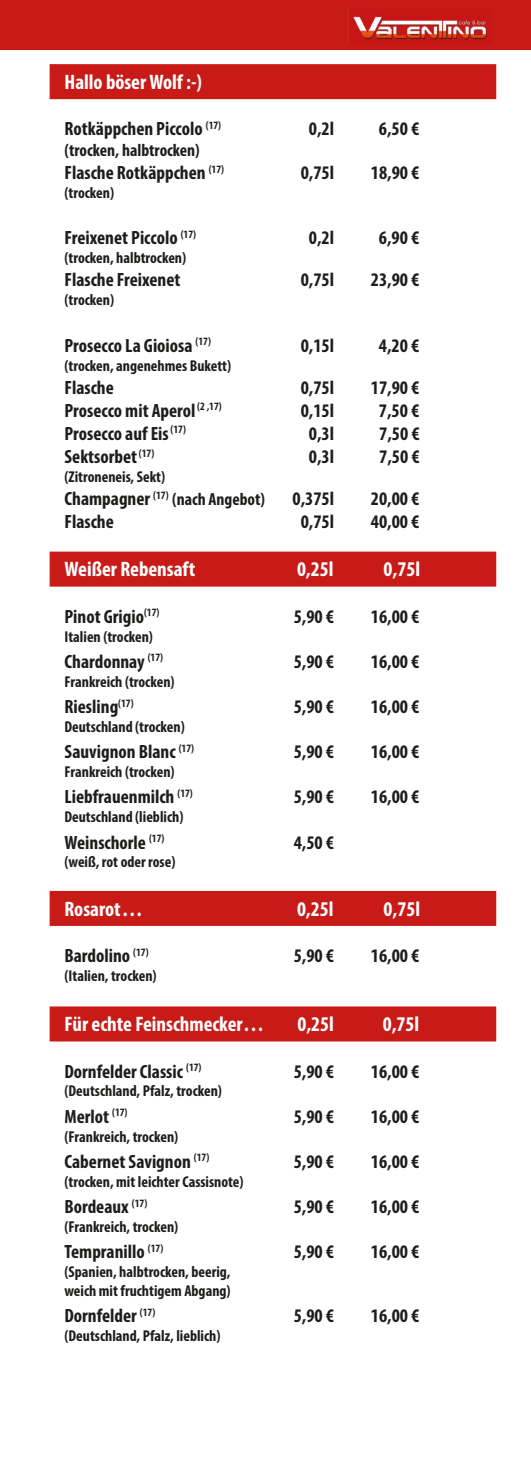
<style>
.page{position:relative;width:531px;height:1484px;background:#fff}
.page>*{position:absolute;margin:0;border:0;box-sizing:border-box;transform-origin:0 0}
.t1{font:700 condensed 21px "Myriad Pro";color:#fff}
.t2{font:700 condensed 19.25px "Myriad Pro";color:#1d1d1b}
.t3{font:700 condensed 17.5px "Myriad Pro";color:#1d1d1b}
.t4{font:700 condensed 15.75px/18.9px "Myriad Pro";color:#1d1d1b}
.s1{font-size:19.25px}
</style>
<div class="page">
<div style="left:0;top:0;width:531px;height:50px;background:#c81b18"></div>
<img style="left:353px;top:16px;width:134px;height:24px">
<div style="left:50px;top:64px;width:446px;height:35px;background:#c81b18"></div>
<div style="left:50px;top:551px;width:446px;height:35px;background:#c81b18"></div>
<div style="left:50px;top:890px;width:446px;height:35px;background:#c81b18"></div>
<div style="left:50px;top:1006px;width:446px;height:35px;background:#c81b18"></div>
<p class="t1" style="left:64px;top:69px;width:139px">Hallo böser Wolf :-)</p>
<p class="t2" style="left:64px;top:117px;width:158px">Rotkäppchen Piccolo <sup>(17)</sup></p>
<p class="t2" style="left:309px;top:117px;width:27px">0,2l</p>
<p class="t2" style="left:379px;top:117px;width:42px">6,50 €</p>
<p class="t3" style="left:64px;top:139px;width:137px">(trocken, halbtrocken)</p>
<p class="t2" style="left:64px;top:161px;width:161px">Flasche Rotkäppchen <sup>(17)</sup></p>
<p class="t2" style="left:301px;top:161px;width:35px">0,75l</p>
<p class="t2" style="left:371px;top:161px;width:50px">18,90 €</p>
<p class="t4" style="left:64px;top:183px;width:51px">(trocken)</p>
<p class="t2" style="left:64px;top:226px;width:133px">Freixenet Piccolo <sup>(17)</sup></p>
<p class="t2" style="left:309px;top:226px;width:27px">0,2l</p>
<p class="t2" style="left:379px;top:226px;width:42px">6,90 €</p>
<p class="t4" style="left:64px;top:248px;width:123px">(trocken, halbtrocken)</p>
<p class="t2" style="left:64px;top:268px;width:117px">Flasche Freixenet</p>
<p class="t2" style="left:301px;top:268px;width:35px">0,75l</p>
<p class="t2" style="left:371px;top:268px;width:50px">23,90 €</p>
<p class="t4" style="left:64px;top:290px;width:51px">(trocken)</p>
<p class="t2" style="left:64px;top:333px;width:148px">Prosecco La Gioiosa <sup>(17)</sup></p>
<p class="t2" style="left:301px;top:333px;width:35px">0,15l</p>
<p class="t2" style="left:379px;top:333px;width:42px">4,20 €</p>
<p class="t4" style="left:64px;top:355px;width:168px">(trocken, angenehmes Bukett)</p>
<p class="t2" style="left:64px;top:375px;width:51px">Flasche</p>
<p class="t2" style="left:301px;top:375px;width:35px">0,75l</p>
<p class="t2" style="left:371px;top:375px;width:50px">17,90 €</p>
<p class="t2" style="left:64px;top:398px;width:159px">Prosecco mit Aperol <sup>(2</sup> <sup>,17)</sup></p>
<p class="t2" style="left:301px;top:398px;width:35px">0,15l</p>
<p class="t2" style="left:379px;top:398px;width:42px">7,50 €</p>
<p class="t2" style="left:64px;top:421px;width:123px">Prosecco auf Eis <sup>(17)</sup></p>
<p class="t2" style="left:309px;top:421px;width:27px">0,3l</p>
<p class="t2" style="left:379px;top:421px;width:42px">7,50 €</p>
<p class="t2" style="left:64px;top:444px;width:91px">Sektsorbet <sup>(17)</sup></p>
<p class="t2" style="left:309px;top:444px;width:27px">0,3l</p>
<p class="t2" style="left:379px;top:444px;width:42px">7,50 €</p>
<p class="t4" style="left:64px;top:467px;width:102px">(Zitroneneis, Sekt)</p>
<p class="t3" style="left:64px;top:488px;width:202px"><span class="s1">Champagner</span> <sup>(17)</sup> (nach Angebot)</p>
<p class="t2" style="left:292px;top:486px;width:43px">0,375l</p>
<p class="t2" style="left:371px;top:486px;width:50px">20,00 €</p>
<p class="t2" style="left:64px;top:509px;width:51px">Flasche</p>
<p class="t2" style="left:301px;top:509px;width:35px">0,75l</p>
<p class="t2" style="left:371px;top:509px;width:50px">40,00 €</p>
<p class="t1" style="left:64px;top:556px;width:132px">Weißer Rebensaft</p>
<p class="t1" style="left:297px;top:556px;width:38px">0,25l</p>
<p class="t1" style="left:383px;top:556px;width:38px">0,75l</p>
<p class="t2" style="left:64px;top:604px;width:96px">Pinot Grigio<sup>(17)</sup></p>
<p class="t2" style="left:294px;top:604px;width:42px">5,90 €</p>
<p class="t2" style="left:371px;top:604px;width:50px">16,00 €</p>
<p class="t4" style="left:64px;top:626px;width:90px">Italien (trocken)</p>
<p class="t2" style="left:64px;top:649px;width:100px">Chardonnay <sup>(17)</sup></p>
<p class="t2" style="left:294px;top:649px;width:42px">5,90 €</p>
<p class="t2" style="left:371px;top:649px;width:50px">16,00 €</p>
<p class="t4" style="left:64px;top:671px;width:112px">Frankreich (trocken)</p>
<p class="t2" style="left:64px;top:694px;width:71px">Riesling<sup>(17)</sup></p>
<p class="t2" style="left:294px;top:694px;width:42px">5,90 €</p>
<p class="t2" style="left:371px;top:694px;width:50px">16,00 €</p>
<p class="t4" style="left:64px;top:716px;width:122px">Deutschland (trocken)</p>
<p class="t2" style="left:64px;top:739px;width:131px">Sauvignon Blanc <sup>(17)</sup></p>
<p class="t2" style="left:294px;top:739px;width:42px">5,90 €</p>
<p class="t2" style="left:371px;top:739px;width:50px">16,00 €</p>
<p class="t4" style="left:64px;top:762px;width:112px">Frankreich (trocken)</p>
<p class="t2" style="left:64px;top:784px;width:130px">Liebfrauenmilch <sup>(17)</sup></p>
<p class="t2" style="left:294px;top:784px;width:42px">5,90 €</p>
<p class="t2" style="left:371px;top:784px;width:50px">16,00 €</p>
<p class="t4" style="left:64px;top:807px;width:120px">Deutschland (lieblich)</p>
<p class="t2" style="left:64px;top:830px;width:101px">Weinschorle <sup>(17)</sup></p>
<p class="t2" style="left:294px;top:830px;width:42px">4,50 €</p>
<p class="t4" style="left:64px;top:852px;width:112px">(weiß, rot oder rose)</p>
<p class="t1" style="left:64px;top:895px;width:80px">Rosarot…</p>
<p class="t1" style="left:297px;top:895px;width:38px">0,25l</p>
<p class="t1" style="left:383px;top:895px;width:38px">0,75l</p>
<p class="t2" style="left:64px;top:943px;width:86px">Bardolino <sup>(17)</sup></p>
<p class="t2" style="left:294px;top:943px;width:42px">5,90 €</p>
<p class="t2" style="left:371px;top:943px;width:50px">16,00 €</p>
<p class="t4" style="left:64px;top:965px;width:94px">(Italien, trocken)</p>
<p class="t1" style="left:64px;top:1011px;width:201px">Für echte Feinschmecker…</p>
<p class="t1" style="left:297px;top:1011px;width:38px">0,25l</p>
<p class="t1" style="left:383px;top:1011px;width:38px">0,75l</p>
<p class="t2" style="left:64px;top:1059px;width:138px">Dornfelder Classic <sup>(17)</sup></p>
<p class="t2" style="left:294px;top:1059px;width:42px">5,90 €</p>
<p class="t2" style="left:371px;top:1059px;width:50px">16,00 €</p>
<p class="t4" style="left:64px;top:1081px;width:159px">(Deutschland, Pfalz, trocken)</p>
<p class="t2" style="left:64px;top:1104px;width:65px">Merlot <sup>(17)</sup></p>
<p class="t2" style="left:294px;top:1104px;width:42px">5,90 €</p>
<p class="t2" style="left:371px;top:1104px;width:50px">16,00 €</p>
<p class="t4" style="left:64px;top:1126px;width:115px">(Frankreich, trocken)</p>
<p class="t2" style="left:64px;top:1149px;width:146px">Cabernet Savignon <sup>(17)</sup></p>
<p class="t2" style="left:294px;top:1149px;width:42px">5,90 €</p>
<p class="t2" style="left:371px;top:1149px;width:50px">16,00 €</p>
<p class="t4" style="left:64px;top:1171px;width:181px">(trocken, mit leichter Cassisnote)</p>
<p class="t2" style="left:64px;top:1194px;width:84px">Bordeaux <sup>(17)</sup></p>
<p class="t2" style="left:294px;top:1194px;width:42px">5,90 €</p>
<p class="t2" style="left:371px;top:1194px;width:50px">16,00 €</p>
<p class="t4" style="left:64px;top:1216px;width:115px">(Frankreich, trocken)</p>
<p class="t2" style="left:64px;top:1239px;width:100px">Tempranillo <sup>(17)</sup></p>
<p class="t2" style="left:294px;top:1239px;width:42px">5,90 €</p>
<p class="t2" style="left:371px;top:1239px;width:50px">16,00 €</p>
<p class="t4" style="left:64px;top:1261px;width:168px">(Spanien, halbtrocken, beerig, weich mit fruchtigem Abgang)</p>
<p class="t2" style="left:64px;top:1303px;width:92px">Dornfelder <sup>(17)</sup></p>
<p class="t2" style="left:294px;top:1303px;width:42px">5,90 €</p>
<p class="t2" style="left:371px;top:1303px;width:50px">16,00 €</p>
<p class="t4" style="left:64px;top:1325px;width:157px">(Deutschland, Pfalz, lieblich)</p>
</div>
